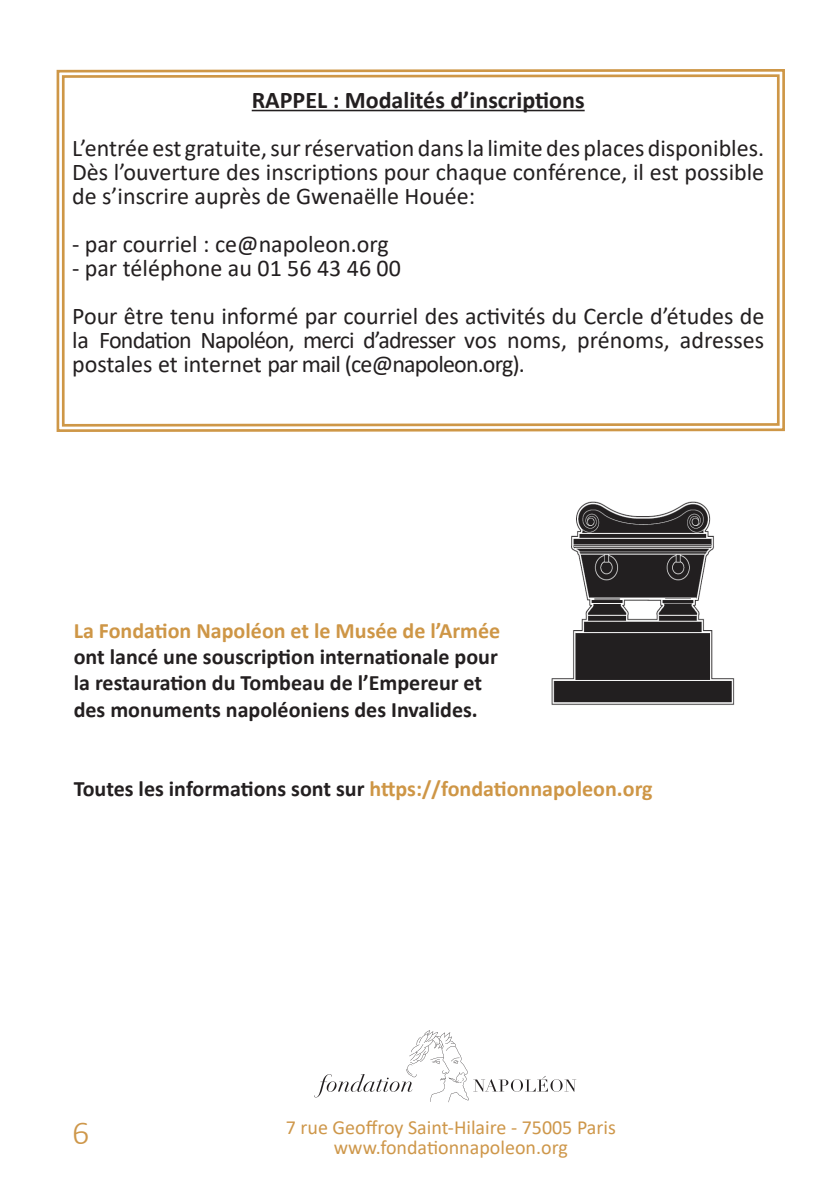
<style>
.page{position:relative;width:840px;height:1191px;background:#fff}
.page>*{position:absolute;margin:0;border:0;box-sizing:border-box;transform-origin:0 0}
.t1{font:300 34px "Calibri";color:#ce974a}
.t2{font:24px/24px "Calibri";color:#231f20}
.t3{font:700 24px "Calibri";color:#231f20}
.t4{font:700 22px "Calibri";color:#231f20}
.t5{font:700 22px "Calibri";color:#ce9646}
.t6{font:20px "Calibri";color:#ce974a}
.s1{color:#231f20}
</style>
<div class="page">
<svg style="left:56px;top:69px;width:729px;height:363px"></svg>
<svg style="left:61px;top:73px;width:719px;height:355px"></svg>
<hr style="left:251px;top:110px;width:333px;height:1px;background:#231f20">
<svg style="left:314px;top:1030px;width:262px;height:72px"></svg>
<img style="left:551px;top:501px;width:184px;height:204px">
<p class="t3" style="left:251px;top:83px;width:334px">RAPPEL : Modalités d’inscriptions</p>
<p class="t2" style="left:72px;top:135px;width:693px">L’entrée est gratuite, sur réservation dans la limite des places disponibles.</p>
<p class="t2" style="left:72px;top:159px;width:693px">Dès l’ouverture des inscriptions pour chaque conférence, il est possible de s’inscrire auprès de Gwenaëlle Houée:</p>
<p class="t2" style="left:72px;top:231px;width:318px">- par courriel : ce@napoleon.org</p>
<p class="t2" style="left:72px;top:255px;width:330px">- par téléphone au 01 56 43 46 00</p>
<p class="t2" style="left:72px;top:303px;width:693px;text-align:justify">Pour être tenu informé par courriel des activités du Cercle d’études de la Fondation Napoléon, merci d’adresser vos noms, prénoms, adresses postales et internet par mail (ce@napoleon.org).</p>
<p class="t5" style="left:74px;top:614px;width:428px">La Fondation Napoléon et le Musée de l’Armée</p>
<p class="t4" style="left:74px;top:641px;width:425px">ont lancé une souscription internationale pour</p>
<p class="t4" style="left:74px;top:667px;width:410px">la restauration du Tombeau de l’Empereur et</p>
<p class="t4" style="left:74px;top:694px;width:405px">des monuments napoléoniens des Invalides.</p>
<p class="t5" style="left:74px;top:773px;width:580px"><span class="s1">Toutes les informations sont sur</span> https://fondationnapoleon.org</p>
<p class="t1" style="left:72px;top:1112px;width:19px">6</p>
<p class="t6" style="left:286px;top:1113px;width:331px">7 rue Geoffroy Saint-Hilaire - 75005 Paris</p>
<p class="t6" style="left:334px;top:1133px;width:235px">www.fondationnapoleon.org</p>
</div>
